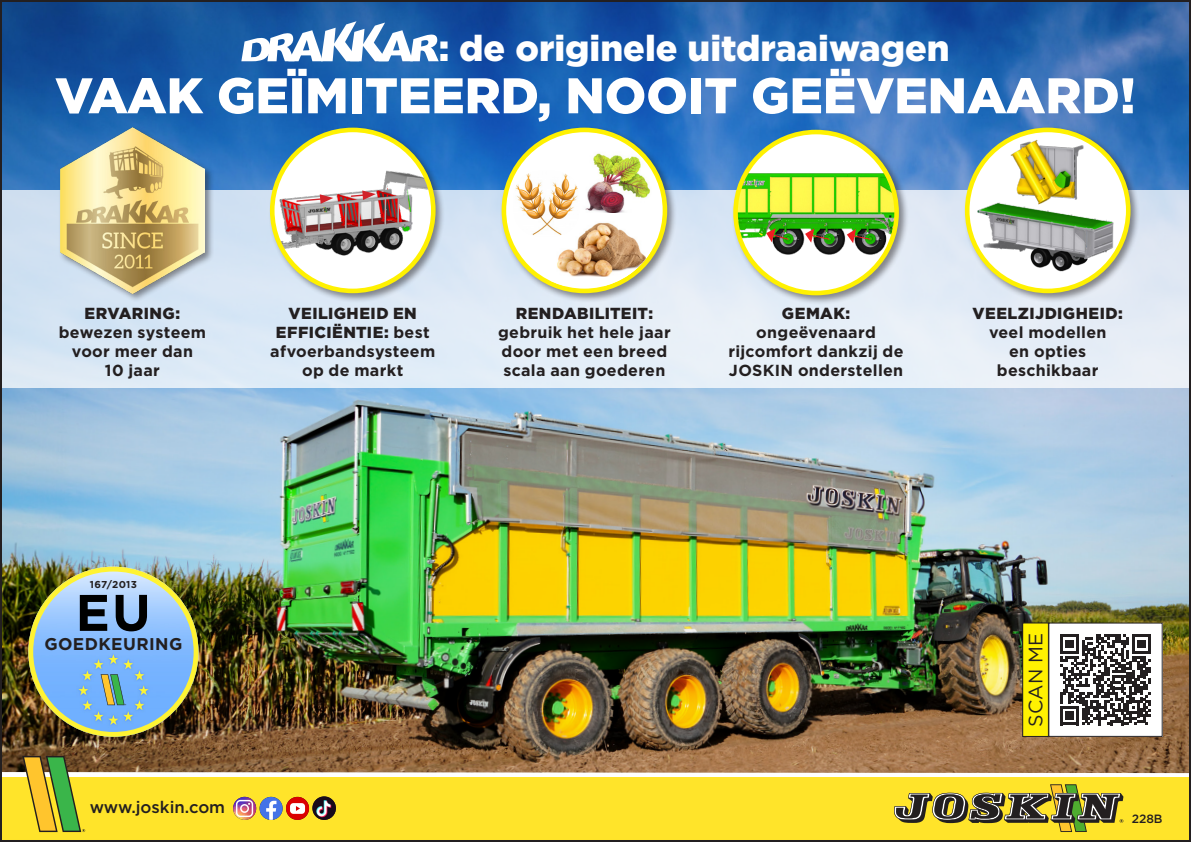
<style>
.page{position:relative;width:1191px;height:842px;background:#fff}
.page>*{position:absolute;margin:0;border:0;box-sizing:border-box;transform-origin:0 0}
.t1{font:900 50px "Gotham";color:#fff}
.t2{font:900 36px "Gotham";color:#fff}
.Sous-titres{font:19.4px "Gotham";letter-spacing:.015em;color:#231f20}
.t3{font:700 17px "Gotham";letter-spacing:.02em;color:#231f20}
.t4{font:500 16.8px "Gotham";color:#231f20}
.points_forts{font:700 16px/19.2px "Gotham";letter-spacing:.02em;color:#231f20;text-align:center}
.t5{font:500 12px "Gotham";color:#231f20}
.t6{font:700 10px "Gotham";letter-spacing:.02em;color:#231f20}
.s1{font-weight:900}
</style>
<div class="page">
<img style="left:3px;top:3px;width:1185px;height:770px">
<div style="left:0;top:190px;width:1191px;height:198px;background:linear-gradient(to right,#d7e7f5,#e9f0f7)"></div>
<div style="left:1048px;top:623px;width:114px;height:113px;background:#fff"></div>
<svg style="left:1060px;top:634px;width:91px;height:91px"></svg>
<div style="left:1048px;top:623px;width:114px;height:114px;border:1px solid #231f20"></div>
<div style="left:1022px;top:623px;width:26px;height:113px;background:#fff101"></div>
<div style="left:1022px;top:622px;width:26px;height:115px;border:1px solid #231f20"></div>
<svg style="left:241px;top:21px;width:198px;height:40px"></svg>
<div style="left:962px;top:125px;width:178px;height:178px;background:#231f20;opacity:.5"></div>
<div style="left:967px;top:130px;width:161px;height:161px;background:#fff;border-radius:50%"></div>
<div style="left:965px;top:128px;width:165px;height:165px;border:5px solid #fff101;border-radius:50%"></div>
<img style="left:28px;top:567px;width:170px;height:170px;border-radius:85px">
<div style="left:28px;top:567px;width:170px;height:170px;border:5px solid #fff101;border-radius:50%"></div>
<svg style="left:80px;top:595px;width:27px;height:36px"></svg>
<svg style="left:116px;top:595px;width:31px;height:36px"></svg>
<svg style="left:101px;top:674px;width:25px;height:31px"></svg>
<img style="left:1009px;top:138px;width:77px;height:62px">
<div style="left:499px;top:125px;width:178px;height:178px;background:#231f20;opacity:.5"></div>
<div style="left:504px;top:130px;width:161px;height:161px;background:#fff;border-radius:50%"></div>
<div style="left:581px;top:148px;width:71px;height:68px;background:#fff"></div>
<img style="left:585px;top:148px;width:66px;height:65px">
<div style="left:501px;top:128px;width:166px;height:165px;border:5px solid #fff101;border-radius:50%"></div>
<svg style="left:551px;top:252px;width:99px;height:34px"></svg>
<img style="left:557px;top:222px;width:89px;height:55px">
<img style="left:514px;top:171px;width:65px;height:65px">
<div style="left:268px;top:125px;width:177px;height:178px;background:#231f20;opacity:.5"></div>
<div style="left:272px;top:130px;width:161px;height:161px;background:#fff;border-radius:50%"></div>
<img style="left:272px;top:170px;width:161px;height:86px">
<div style="left:270px;top:128px;width:165px;height:165px;border:5px solid #fff101;border-radius:50%"></div>
<svg style="left:295px;top:194px;width:38px;height:10px"></svg>
<svg style="left:350px;top:190px;width:26px;height:10px"></svg>
<div style="left:58px;top:126px;width:156px;height:176px;background:#231f20;opacity:.5"></div>
<img style="left:61px;top:128px;width:143px;height:165px">
<div style="left:731px;top:127px;width:178px;height:178px;background:#231f20;opacity:.5"></div>
<svg style="left:735px;top:132px;width:161px;height:161px"></svg>
<img style="left:735px;top:138px;width:161px;height:137px">
<div style="left:733px;top:130px;width:166px;height:165px;border:5px solid #fff101;border-radius:50%"></div>
<svg style="left:766px;top:228px;width:23px;height:14px"></svg>
<svg style="left:805px;top:228px;width:25px;height:15px"></svg>
<svg style="left:847px;top:229px;width:24px;height:14px"></svg>
<img style="left:975px;top:200px;width:139px;height:75px">
<div style="left:0;top:777px;width:1191px;height:65px;background:#ffe42a"></div>
<svg style="left:22px;top:756px;width:63px;height:76px"></svg>
<svg style="left:233px;top:797px;width:23px;height:23px"></svg>
<svg style="left:236px;top:800px;width:17px;height:17px"></svg>
<svg style="left:260px;top:797px;width:23px;height:23px"></svg>
<svg style="left:266px;top:801px;width:10px;height:19px"></svg>
<svg style="left:286px;top:797px;width:23px;height:23px"></svg>
<div style="left:290px;top:803px;width:15px;height:11px;background:#fff;border-radius:3px"></div>
<svg style="left:296px;top:806px;width:4px;height:5px"></svg>
<img style="left:312px;top:796px;width:24px;height:24px;border-radius:12px">
<svg style="left:894px;top:784px;width:229px;height:48px"></svg>
<p class="t2" style="left:439px;top:28px;width:512px">: de originele uitdraaiwagen</p>
<p class="t1" style="left:55px;top:67px;width:1082px">VAAK GEÏMITEERD, NOOIT GEËVENAARD!</p>
<p class="points_forts" style="left:59px;top:303px;width:149px"><span class="s1">ERVARING: </span>bewezen systeem voor meer dan<br>10 jaar</p>
<p class="points_forts" style="left:498px;top:303px;width:174px"><span class="s1">RENDABILITEIT: </span>gebruik het hele jaar door met een breed scala aan goederen</p>
<p class="points_forts" style="left:972px;top:303px;width:152px"><span class="s1">VEELZIJDIGHEID: </span>veel modellen<br>en opties beschikbaar</p>
<p class="points_forts" style="left:270px;top:303px;width:166px"><span class="s1">VEILIGHEID EN<br>EFFICIËNTIE:</span> best afvoerbandsysteem op de markt</p>
<p class="points_forts" style="left:728px;top:303px;width:177px"><span class="s1">GEMAK: </span>ongeëvenaard rijcomfort dankzij de<br>JOSKIN onderstellen</p>
<p class="t6" style="left:90px;top:579px;width:48px">167/2013</p>
<p class="t3" style="left:44px;top:634px;width:139px">GOEDKEURING</p>
<p class="t4" style="left:90px;top:798px;width:137px">www.joskin.com</p>
<p class="Sous-titres" style="left:1025px;top:727px;width:96px;rotate:-90deg">SCAN ME</p>
<p class="t5" style="left:1131px;top:812px;width:32px">228B</p>
</div>
